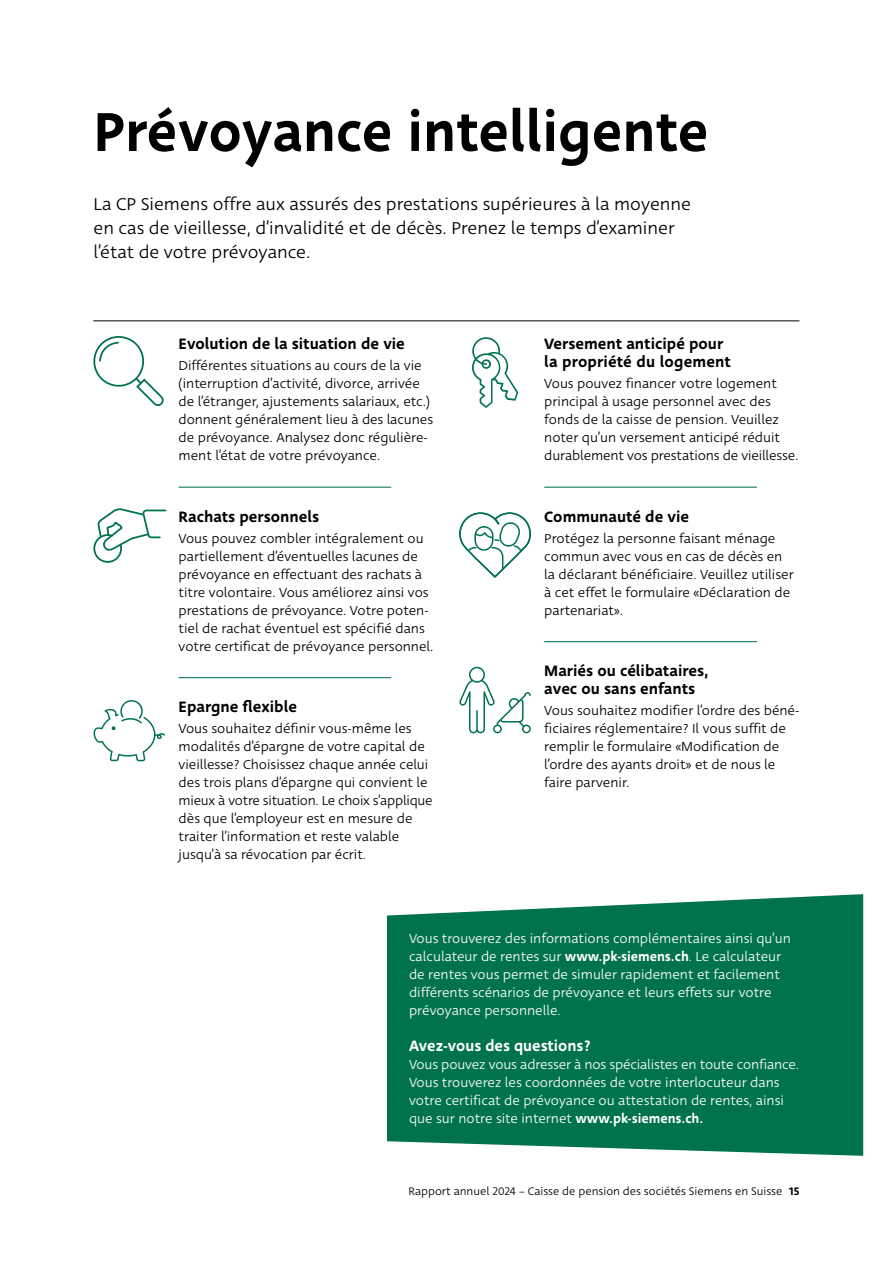
<style>
.page{position:relative;width:893px;height:1263px;background:#fff}
.page>*{position:absolute;margin:0;border:0;box-sizing:border-box;transform-origin:0 0}
.t1{font:500 60px "Deva Ideal";color:#000}
.t2{font:18.75px/24px "Deva Ideal";color:#000}
.t3{font:500 16.5px/18px "Deva Ideal";color:#000}
.t4{font:500 16.5px "Deva Ideal";color:#fff}
.t5{font:14.25px/18px "Deva Ideal";color:#000}
.t6{font:14.25px/18px "Deva Ideal";color:#fff}
.t7{font:12px "Deva Ideal";color:#000}
.s1{font-weight:500}
</style>
<div class="page">
<svg style="left:387px;top:894px;width:476px;height:262px;background:#117c58"></svg>
<svg style="left:472px;top:337px;width:46px;height:71px"></svg>
<svg style="left:459px;top:512px;width:72px;height:66px"></svg>
<svg style="left:459px;top:667px;width:72px;height:66px"></svg>
<svg style="left:93px;top:508px;width:74px;height:55px"></svg>
<svg style="left:93px;top:700px;width:72px;height:61px"></svg>
<hr style="left:179px;top:487px;width:212px;height:1px;background:#00734c">
<hr style="left:179px;top:677px;width:212px;height:1px;background:#00734c">
<hr style="left:544px;top:487px;width:213px;height:1px;background:#00734c">
<hr style="left:544px;top:641px;width:213px;height:1px;background:#00734c">
<svg style="left:93px;top:336px;width:71px;height:70px"></svg>
<hr style="left:93px;top:321px;width:706px;height:1px;background:#000">
<h1 class="t1" style="left:94px;top:92px;width:616px">Prévoyance intelligente</h1>
<h2 class="t2" style="left:94px;top:192px;width:599px">La CP Siemens offre aux assurés des prestations supérieures à la moyenne en cas de vieillesse, d’invalidité et de décès. Prenez le temps d’examiner l’état de votre prévoyance.</h2>
<p class="t3" style="left:179px;top:335px;width:228px">Evolution de la situation de vie</p>
<p class="t5" style="left:179px;top:357px;width:256px">Différentes situations au cours de la vie (interruption d’activité, divorce, arrivée de l’étranger, ajustements salariaux, etc.) donnent généralement lieu à des lacunes de prévoyance. Analysez donc régulière&shy;ment l’état de votre prévoyance.</p>
<p class="t3" style="left:179px;top:507px;width:142px">Rachats personnels</p>
<p class="t5" style="left:179px;top:529px;width:256px">Vous pouvez combler intégralement ou partiellement d’éventuelles lacunes de prévoyance en effectuant des rachats à titre volontaire. Vous améliorez ainsi vos prestations de prévoyance. Votre poten&shy;tiel de rachat éventuel est spécifié dans votre certificat de prévoyance personnel.</p>
<p class="t3" style="left:179px;top:698px;width:120px">Epargne flexible</p>
<p class="t5" style="left:179px;top:720px;width:256px">Vous souhaitez définir vous-même les modalités d’épargne de votre capital de vieillesse? Choisissez chaque année celui des trois plans d’épargne qui convient le mieux à votre situation. Le choix s’applique dès que l’employeur est en mesure de traiter l’information et reste valable jusqu’à sa révocation par écrit.</p>
<p class="t3" style="left:544px;top:335px;width:188px">Versement anticipé pour la propriété du logement</p>
<p class="t5" style="left:544px;top:375px;width:256px">Vous pouvez financer votre logement principal à usage personnel avec des fonds de la caisse de pension. Veuillez noter qu’un versement anticipé réduit durablement vos prestations de vieillesse.</p>
<p class="t3" style="left:544px;top:507px;width:146px">Communauté de vie</p>
<p class="t5" style="left:544px;top:529px;width:251px">Protégez la personne faisant ménage commun avec vous en cas de décès en la déclarant bénéficiaire. Veuillez utiliser à cet effet le formulaire «Déclaration de partenariat».</p>
<p class="t3" style="left:544px;top:662px;width:166px">Mariés ou célibataires, avec ou sans enfants</p>
<p class="t5" style="left:544px;top:702px;width:257px">Vous souhaitez modifier l’ordre des béné&shy;ficiaires réglementaire? Il vous suffit de remplir le formulaire «Modification de l’ordre des ayants droit» et de nous le faire parvenir.</p>
<p class="t6" style="left:409px;top:930px;width:383px">Vous trouverez des informations complémentaires ainsi qu’un calculateur de rentes sur <span class="s1">www.pk-siemens.ch</span>. Le calculateur de rentes vous permet de simuler rapidement et facilement différents scénarios de prévoyance et leurs effets sur votre prévoyance personnelle.</p>
<p class="t4" style="left:409px;top:1035px;width:183px">Avez-vous des questions?</p>
<p class="t6" style="left:409px;top:1056px;width:392px">Vous pouvez vous adresser à nos spécialistes en toute confiance.<br>Vous trouverez les coordonnées de votre interlocuteur dans votre certificat de prévoyance ou attestation de rentes, ainsi que sur notre site internet <span class="s1">www.pk-siemens.ch.</span></p>
<p class="t7" style="left:408px;top:1184px;width:392px">Rapport annuel 2024 – Caisse de pension des sociétés Siemens en Suisse <span class="s1">15</span></p>
</div>
